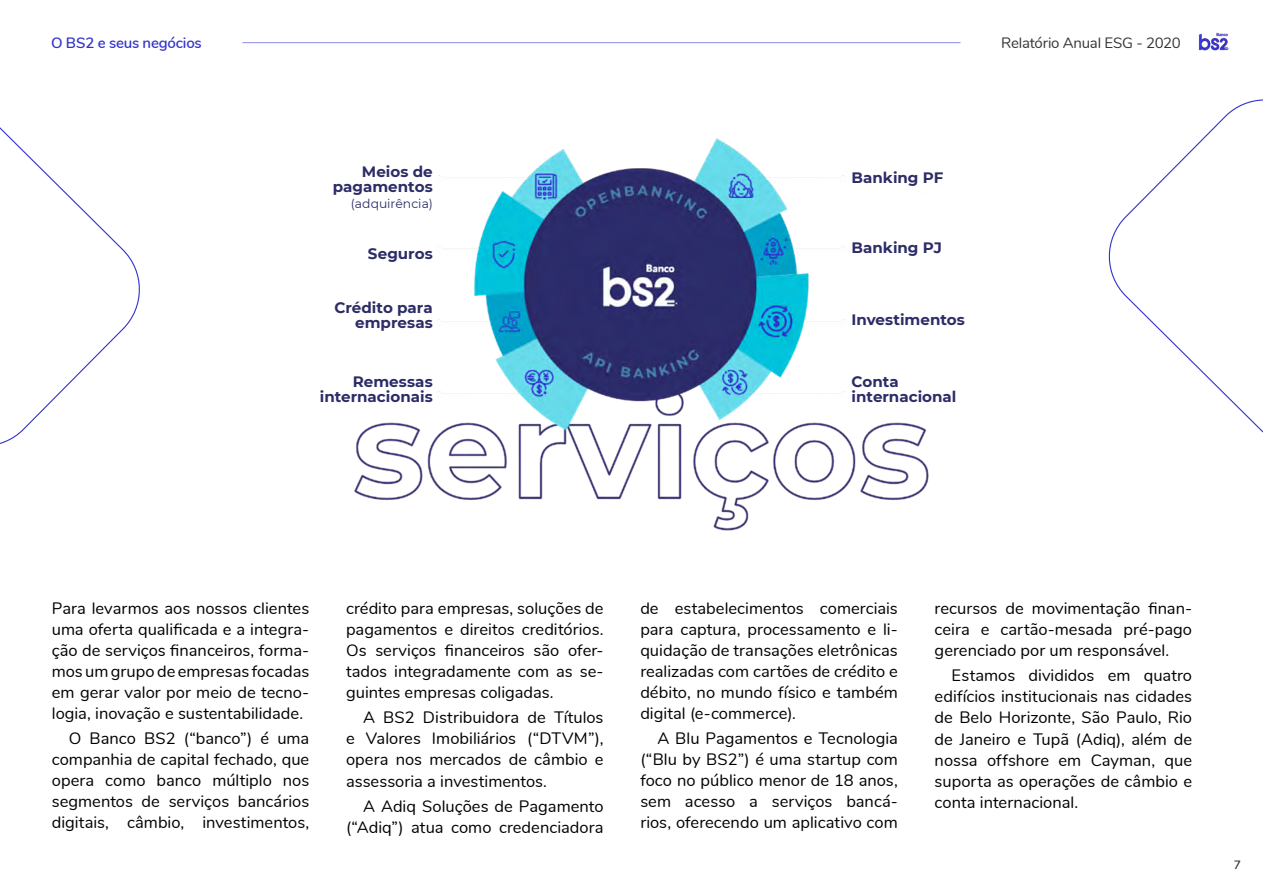
<style>
.page{position:relative;width:1263px;height:893px;background:#fff}
.page>*{position:absolute;margin:0;border:0;box-sizing:border-box;transform-origin:0 0}
.t1{font:16.5px/21px "Nunito";color:#000;text-align:justify}
.t2{font:700 15.15px/15.1px "Montserrat";color:#2c2c67;text-align:right}
.t3{font:15px "Nunito";letter-spacing:-.015em;color:#353535}
.t4{font:600 15px "Nunito";letter-spacing:-.015em;color:#33c}
.t5{font:12.3px "Montserrat";color:#2c2c67}
.t6{font:600 12px "Nunito";color:#353535}
</style>
<div class="page">
<hr style="left:242px;top:42px;width:718px;height:1px;background:#33c">
<img style="left:1199px;top:32px;width:30px;height:19px">
<img style="left:354px;top:138px;width:575px;height:393px">
<svg style="left:0;top:127px;width:140px;height:317px"></svg>
<svg style="left:1108px;top:99px;width:155px;height:334px"></svg>
<div style="left:306px;top:162px;width:127px;height:49px;background:#fff"></div>
<div style="left:851px;top:169px;width:127px;height:20px;background:#fff"></div>
<div style="left:306px;top:298px;width:127px;height:34px;background:#fff"></div>
<div style="left:851px;top:310px;width:139px;height:21px;background:#fff"></div>
<div style="left:222px;top:372px;width:211px;height:43px;background:#fff"></div>
<div style="left:851px;top:372px;width:157px;height:43px;background:#fff"></div>
<div style="left:346px;top:244px;width:87px;height:29px;background:#fff"></div>
<div style="left:851px;top:238px;width:116px;height:23px;background:#fff"></div>
<p class="t4" style="left:51px;top:32px;width:152px">O BS2 e seus negócios</p>
<p class="t3" style="left:1001px;top:32px;width:181px">Relatório Anual ESG - 2020</p>
<p class="t2" style="left:333px;top:163px;width:101px">Meios de pagamentos</p>
<p class="t5" style="left:351px;top:195px;width:83px">(adquirência)</p>
<p class="t2" style="left:851px;top:170px;width:93px">Banking PF</p>
<p class="t2" style="left:368px;top:245px;width:66px">Seguros</p>
<p class="t2" style="left:851px;top:239px;width:92px">Banking PJ</p>
<p class="t2" style="left:334px;top:299px;width:100px">Crédito para empresas</p>
<p class="t2" style="left:851px;top:311px;width:115px">Investimentos</p>
<p class="t2" style="left:320px;top:373px;width:114px">Remessas internacionais</p>
<p class="t2" style="left:851px;top:373px;width:106px;text-align:left">Conta internacional</p>
<p class="t1" style="left:52px;top:597px;width:259px">Para levarmos aos nossos clientes uma oferta qualificada e a integra&shy;ção de serviços financeiros, forma&shy;mos um grupo de empresas focadas em gerar valor por meio de tecno&shy;logia, inovação e sustentabilidade.</p>
<p class="t1" style="left:52px;top:727px;width:259px;text-indent:17px">O Banco BS2 (“banco”) é uma companhia de capital fechado, que opera como banco múltiplo nos segmentos de serviços bancários digitais, câmbio, investimentos,</p>
<p class="t1" style="left:346px;top:597px;width:259px">crédito para empresas, soluções de pagamentos e direitos creditórios.<br>Os serviços financeiros são ofer&shy;tados integradamente com as se&shy;guintes empresas coligadas.</p>
<p class="t1" style="left:346px;top:706px;width:259px;text-indent:17px">A BS2 Distribuidora de Títulos e Valores Imobiliários (“DTVM”), opera nos mercados de câmbio e assessoria a investimentos.</p>
<p class="t1" style="left:346px;top:795px;width:259px;text-align:right">A Adiq Soluções de Pagamento (“Adiq”) atua como credenciadora</p>
<p class="t1" style="left:640px;top:597px;width:259px">de estabelecimentos comerciais para captura, processamento e li&shy;quidação de transações eletrônicas realizadas com cartões de crédito e débito, no mundo físico e também digital (e-commerce).</p>
<p class="t1" style="left:640px;top:727px;width:259px;text-indent:17px">A Blu Pagamentos e Tecnologia (“Blu by BS2”) é uma startup com foco no público menor de 18 anos, sem acesso a serviços bancá&shy;rios, oferecendo um aplicativo com</p>
<p class="t1" style="left:935px;top:597px;width:259px">recursos de movimentação finan&shy;ceira e cartão-mesada pré-pago gerenciado por um responsável.</p>
<p class="t1" style="left:935px;top:664px;width:259px;text-indent:17px">Estamos divididos em quatro edifícios institucionais nas cidades de Belo Horizonte, São Paulo, Rio de Janeiro e Tupã (Adiq), além de nossa offshore em Cayman, que suporta as operações de câmbio e conta internacional.</p>
<p class="t6" style="left:1234px;top:856px;width:9px">7</p>
</div>
